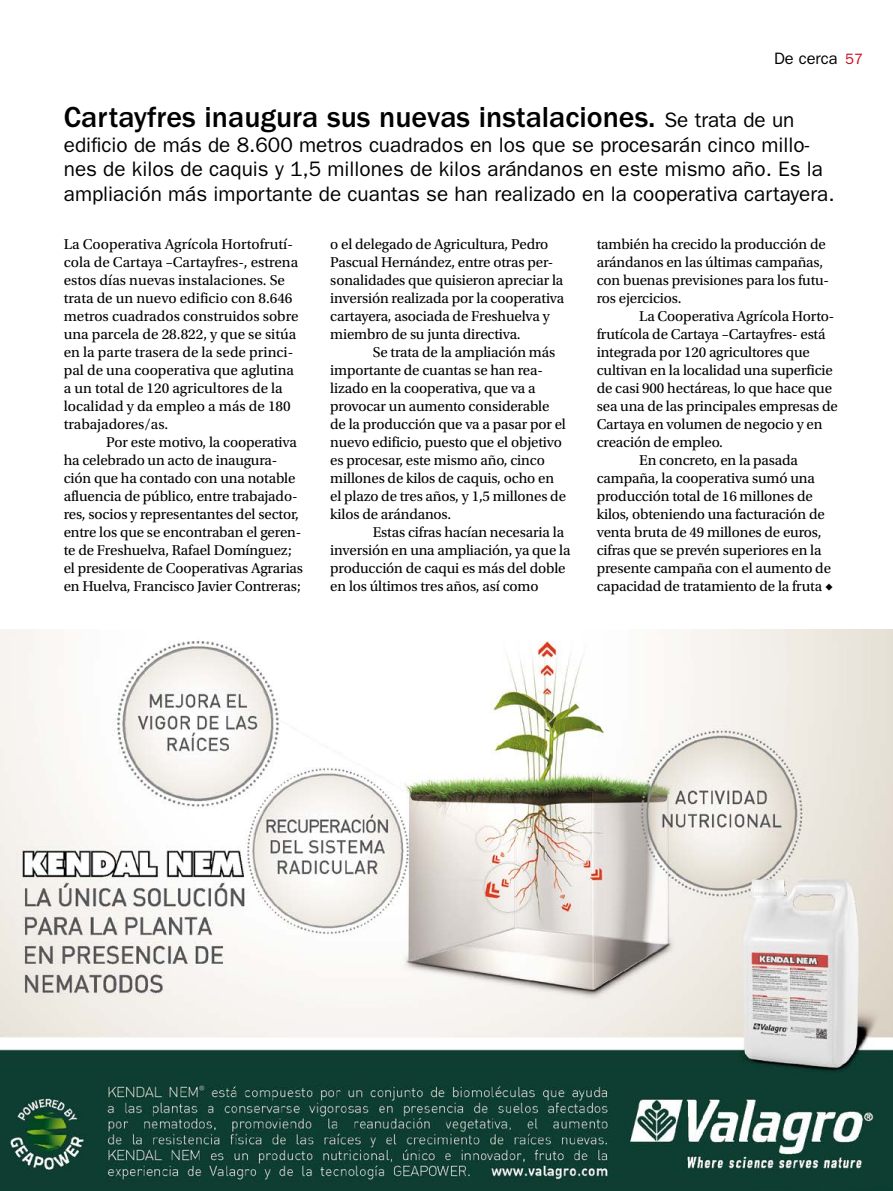
<style>
.page{position:relative;width:893px;height:1191px;background:#fff}
.page>*{position:absolute;margin:0;border:0;box-sizing:border-box;transform-origin:0 0}
.t1{font:500 30px "ITC Franklin Gothic Std";color:#000}
.t2{font:21px/24.8px "ITC Franklin Gothic Std";color:#000}
.t3{font:16.5px "ITC Franklin Gothic Std";color:#000}
.t4{font:15px/18px "Utopia Std";letter-spacing:-.01em;color:#000}
.t5{font:15px "ITC Franklin Gothic Std";color:#cd071e}
.s1{font-weight:400;font-size:21px}
</style>
<div class="page">
<img style="left:0;top:629px;width:893px;height:562px">
<p class="t3" style="left:774px;top:49px;width:65px">De cerca</p>
<p class="t5" style="left:845px;top:50px;width:19px">57</p>
<h1 class="t1" style="left:64px;top:100px;width:732px">Cartayfres inaugura sus nuevas instalaciones. <span class="s1">Se trata de un</span></h1>
<p class="t2" style="left:64px;top:132px;width:772px">edificio de más de 8.600 metros cuadrados en los que se procesarán cinco millo&shy;nes de kilos de caquis y 1,5 millones de kilos arándanos en este mismo año. Es la ampliación más importante de cuantas se han realizado en la cooperativa cartayera.</p>
<p class="t4" style="left:330px;top:235px;width:236px">o el delegado de Agricultura, Pedro Pascual Hernández, entre otras per&shy;sonalidades que quisieron apreciar la inversión realizada por la cooperativa cartayera, asociada de Freshuelva y miembro de su junta directiva.</p>
<p class="t4" style="left:330px;top:343px;width:237px;text-indent:43px">Se trata de la ampliación más importante de cuantas se han rea&shy;lizado en la cooperativa, que va a provocar un aumento considerable de la producción que va a pasar por el nuevo edificio, puesto que el objetivo es procesar, este mismo año, cinco millones de kilos de caquis, ocho en el plazo de tres años, y 1,5 millones de kilos de arándanos.</p>
<p class="t4" style="left:330px;top:523px;width:242px;text-indent:43px">Estas cifras hacían necesaria la inversión en una ampliación, ya que la producción de caqui es más del doble en los últimos tres años, así como</p>
<p class="t4" style="left:64px;top:235px;width:236px">La Cooperativa Agrícola Hortofrutí&shy;cola de Cartaya –Cartayfres-, estrena estos días nuevas instalaciones. Se trata de un nuevo edificio con 8.646 metros cuadrados construidos sobre una parcela de 28.822, y que se sitúa en la parte trasera de la sede princi&shy;pal de una cooperativa que aglutina a un total de 120 agricultores de la localidad y da empleo a más de 180 trabajadores/as.</p>
<p class="t4" style="left:64px;top:433px;width:241px;text-indent:43px">Por este motivo, la cooperativa ha celebrado un acto de inaugura&shy;ción que ha contado con una notable afluencia de público, entre trabajado&shy;res, socios y representantes del sector, entre los que se encontraban el geren&shy;te de Freshuelva, Rafael Domínguez; el presidente de Cooperativas Agrarias en Huelva, Francisco Javier Contreras;</p>
<p class="t4" style="left:597px;top:235px;width:234px">también ha crecido la producción de arándanos en las últimas campañas, con buenas previsiones para los futu&shy;ros ejercicios.</p>
<p class="t4" style="left:639px;top:307px;width:197px">La Cooperativa Agrícola Horto-</p>
<p class="t4" style="left:597px;top:325px;width:230px">frutícola de Cartaya –Cartayfres- está</p>
<p class="t4" style="left:597px;top:343px;width:215px">integrada por 120 agricultores que</p>
<p class="t4" style="left:597px;top:361px;width:238px">cultivan en la localidad una superficie</p>
<p class="t4" style="left:597px;top:379px;width:237px">de casi 900 hectáreas, lo que hace que</p>
<p class="t4" style="left:597px;top:397px;width:242px">sea una de las principales empresas de</p>
<p class="t4" style="left:597px;top:415px;width:227px">Cartaya en volumen de negocio y en</p>
<p class="t4" style="left:597px;top:433px;width:128px">creación de empleo.</p>
<p class="t4" style="left:639px;top:451px;width:160px">En concreto, en la pasada</p>
<p class="t4" style="left:597px;top:469px;width:220px">campaña, la cooperativa sumó una</p>
<p class="t4" style="left:597px;top:487px;width:217px">producción total de 16 millones de</p>
<p class="t4" style="left:597px;top:505px;width:230px">kilos, obteniendo una facturación de</p>
<p class="t4" style="left:597px;top:523px;width:226px">venta bruta de 49 millones de euros,</p>
<p class="t4" style="left:597px;top:541px;width:226px">cifras que se prevén superiores en la</p>
<p class="t4" style="left:597px;top:559px;width:236px">presente campaña con el aumento de</p>
<p class="t4" style="left:597px;top:577px;width:238px">capacidad de tratamiento de la fruta ◆</p>
</div>
